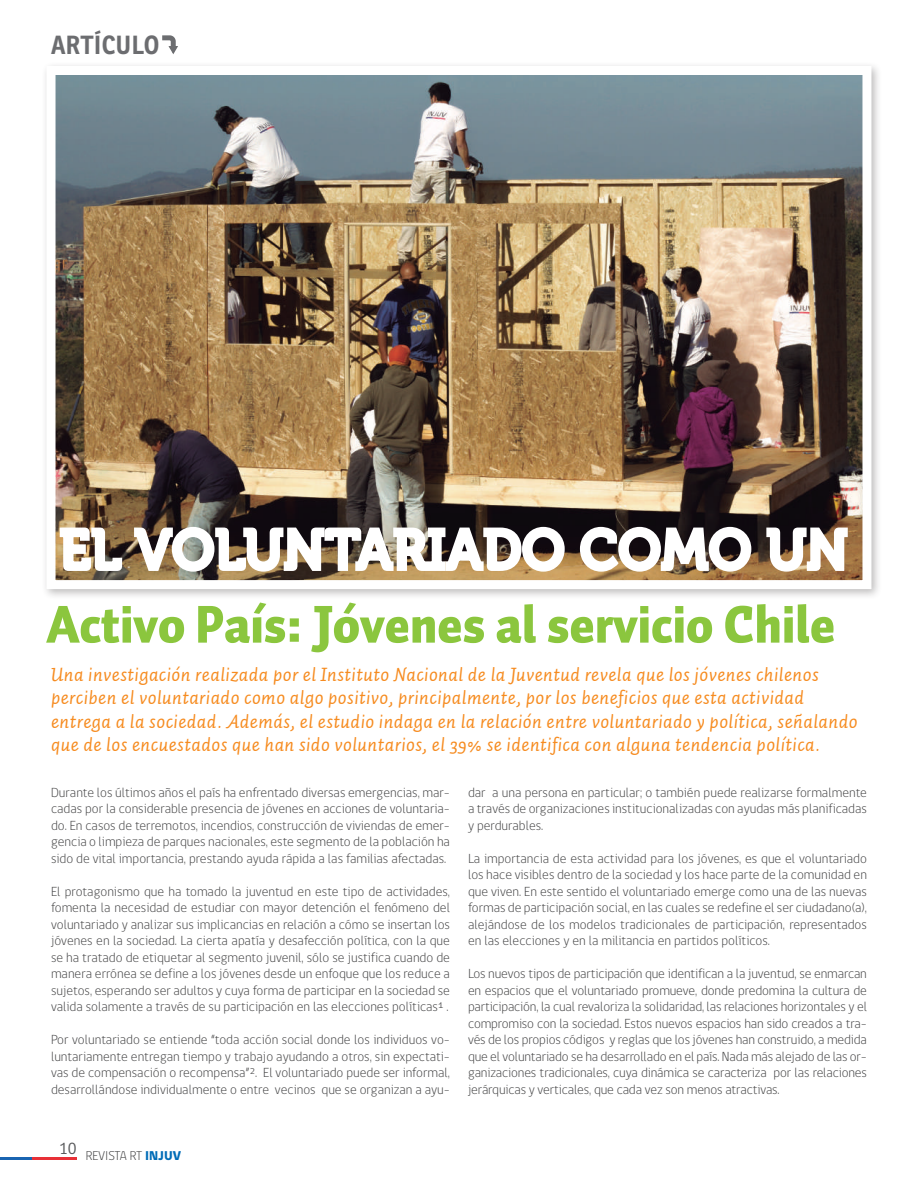
<style>
.page{position:relative;width:918px;height:1188px;background:#fff}
.page>*{position:absolute;margin:0;border:0;box-sizing:border-box;transform-origin:0 0}
.t1{font:56.55px "Museo 700";letter-spacing:.01em;color:#fff;scale:.95 1}
.t2{font:900 52.2px "Auto 3";color:#8bc63e;scale:.96 1}
.t3{font:700 25.5px "Ronnia";letter-spacing:.02em;color:#6c6d70;scale:.9 1}
.t4{font:italic 19.5px/23.2px "Auto 2";letter-spacing:.02em;color:#f68b1f}
.t5{font:16.5px "gob CL";color:#57585a}
.t6{font:300 13.5px/16.5px "gob CL";color:#3e3e3f;text-align:justify}
.t7{font:300 13.05px "gob CL";color:#3e3e3f}
.s1{font-weight:800;color:#006cb7}
</style>
<div class="page">
<hr style="left:31px;top:1157px;width:46px;height:3px;background:#e83037">
<hr style="left:0;top:1157px;width:31px;height:3px;background:#1964b1">
<div style="left:41px;top:61px;width:842px;height:539px;background:#231f20;opacity:.3"></div>
<img style="left:57px;top:76px;width:804px;height:503px">
<div style="left:47px;top:66px;width:824px;height:523px;border:9px solid #fff"></div>
<svg style="left:58px;top:526px;width:66px;height:47px"></svg>
<img style="left:132px;top:525px;width:434px;height:49px">
<svg style="left:578px;top:525px;width:175px;height:49px"></svg>
<svg style="left:765px;top:525px;width:84px;height:49px"></svg>
<svg style="left:162px;top:35px;width:16px;height:19px"></svg>
<h3 class="t3" style="left:51px;top:29px;width:122px">ARTÍCULO</h3>
<h1 class="t1" style="left:60px;top:518px;width:831px">EL VOLUNTARIADO COMO UN</h1>
<h2 class="t2" style="left:47px;top:590px;width:823px">Activo País: Jóvenes al servicio Chile</h2>
<p class="t4" style="left:51px;top:663px;width:808px">Una investigación realizada por el Instituto Nacional de la Juventud revela que los jóvenes chilenos perciben el voluntariado como algo positivo, principalmente, por los beneficios que esta actividad entrega a la sociedad. Además, el estudio indaga en la relación entre voluntariado y política, señalando que de los encuestados que han sido voluntarios, el 39% se identifica con alguna tendencia política.</p>
<p class="t6" style="left:51px;top:784px;width:400px">Durante los últimos años el país ha enfrentado diversas emergencias, mar&shy;cadas por la considerable presencia de jóvenes en acciones de voluntaria&shy;do. En casos de terremotos, incendios, construcción de viviendas de emer&shy;gencia o limpieza de parques nacionales, este segmento de la población ha sido de vital importancia, prestando ayuda rápida a las familias afectadas.</p>
<p class="t6" style="left:51px;top:883px;width:401px">El protagonismo que ha tomado la juventud en este tipo de actividades, fomenta la necesidad de estudiar con mayor detención el fenómeno del voluntariado y analizar sus implicancias en relación a cómo se insertan los jóvenes en la sociedad. La cierta apatía y desafección política, con la que se ha tratado de etiquetar al segmento juvenil, sólo se justifica cuando de manera errónea se define a los jóvenes desde un enfoque que los reduce a sujetos, esperando ser adultos y cuya forma de participar en la sociedad se valida solamente a través de su participación en las elecciones políticas₁ .</p>
<p class="t6" style="left:51px;top:1032px;width:400px">Por voluntariado se entiende “toda acción social donde los individuos vo&shy;luntariamente entregan tiempo y trabajo ayudando a otros, sin expectati&shy;vas de compensación o recompensa”₂. El voluntariado puede ser informal, desarrollándose individualmente o entre vecinos que se organizan a ayu-</p>
<p class="t6" style="left:468px;top:784px;width:400px">dar a una persona en particular; o también puede realizarse formalmente a través de organizaciones institucionalizadas con ayudas más planificadas y perdurables.</p>
<p class="t6" style="left:468px;top:850px;width:401px">La importancia de esta actividad para los jóvenes, es que el voluntariado los hace visibles dentro de la sociedad y los hace parte de la comunidad en que viven. En este sentido el voluntariado emerge como una de las nuevas formas de participación social, en las cuales se redefine el ser ciudadano(a), alejándose de los modelos tradicionales de participación, representados en las elecciones y en la militancia en partidos políticos.</p>
<p class="t6" style="left:468px;top:966px;width:401px">Los nuevos tipos de participación que identifican a la juventud, se enmarcan en espacios que el voluntariado promueve, donde predomina la cultura de participación, la cual revaloriza la solidaridad, las relaciones horizontales y el compromiso con la sociedad. Estos nuevos espacios han sido creados a tra&shy;vés de los propios códigos y reglas que los jóvenes han construido, a medida que el voluntariado se ha desarrollado en el país. Nada más alejado de las or&shy;ganizaciones tradicionales, cuya dinámica se caracteriza por las relaciones jerárquicas y verticales, que cada vez son menos atractivas.</p>
<p class="t5" style="left:59px;top:1137px;width:19px">10</p>
<p class="t7" style="left:86px;top:1146px;width:97px">REVISTA RT <span class="s1">INJUV</span></p>
</div>
